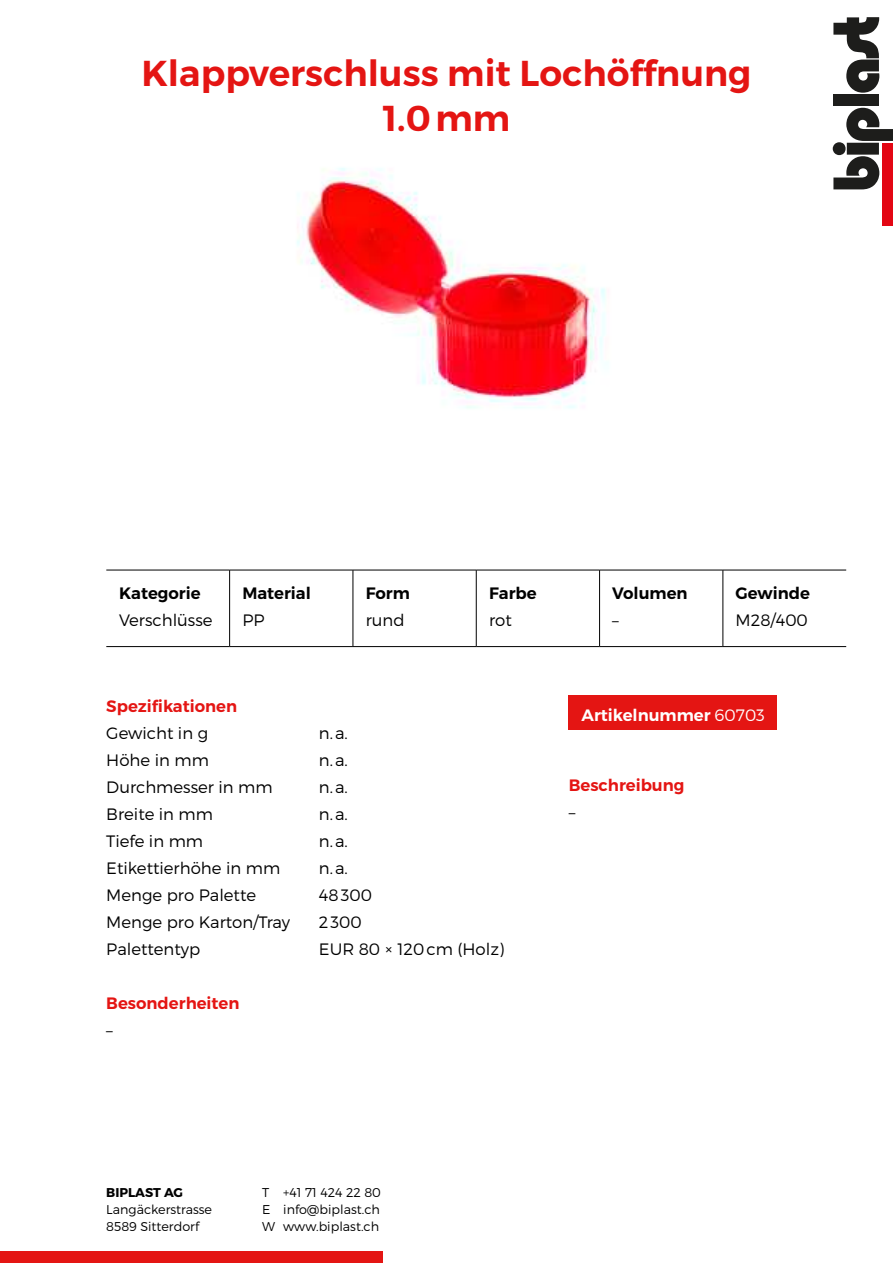
<style>
.page{position:relative;width:893px;height:1263px;background:#fff}
.page>*{position:absolute;margin:0;border:0;box-sizing:border-box;transform-origin:0 0}
.t1{font:600 36px/45px "Montserrat";color:#e41513;text-align:center}
.t2{font:300 16.5px "Montserrat";color:#000}
.t3{font:600 16.5px "Montserrat";color:#e41513}
.t4{font:600 16.5px "Montserrat";color:#000}
.t5{font:600 16.5px "Montserrat";color:#fff}
.t6{font:300 12.75px/17.2px "Montserrat";color:#000}
.t7{font:700 12.75px "Montserrat";color:#000}
.s1{font-weight:300}
</style>
<div class="page">
<div style="left:833px;top:94px;width:46px;height:12px;background:#1d1d1b"></div>
<svg style="left:833px;top:17px;width:46px;height:76px"></svg>
<svg style="left:833px;top:108px;width:60px;height:81px"></svg>
<div style="left:882px;top:143px;width:11px;height:83px;background:#e30613"></div>
<div style="left:0;top:1251px;width:383px;height:12px;background:#e41513"></div>
<img style="left:297px;top:168px;width:309px;height:241px">
<hr style="left:106px;top:570px;width:124px;height:1px;background:#000">
<hr style="left:230px;top:570px;width:123px;height:1px;background:#000">
<hr style="left:229px;top:570px;width:1px;height:76px;background:#000">
<hr style="left:353px;top:570px;width:123px;height:1px;background:#000">
<hr style="left:476px;top:570px;width:124px;height:1px;background:#000">
<hr style="left:600px;top:570px;width:123px;height:1px;background:#000">
<hr style="left:723px;top:570px;width:123px;height:1px;background:#000">
<hr style="left:106px;top:646px;width:124px;height:1px;background:#000">
<hr style="left:230px;top:646px;width:123px;height:1px;background:#000">
<hr style="left:353px;top:646px;width:123px;height:1px;background:#000">
<hr style="left:476px;top:646px;width:124px;height:1px;background:#000">
<hr style="left:600px;top:646px;width:123px;height:1px;background:#000">
<hr style="left:723px;top:646px;width:123px;height:1px;background:#000">
<hr style="left:353px;top:570px;width:1px;height:76px;background:#000">
<hr style="left:476px;top:570px;width:1px;height:76px;background:#000">
<hr style="left:599px;top:570px;width:1px;height:76px;background:#000">
<hr style="left:723px;top:570px;width:1px;height:76px;background:#000">
<div style="left:569px;top:695px;width:208px;height:35px;background:#e41513"></div>
<h1 class="t1" style="left:141px;top:51px;width:612px">Klappverschluss mit Lochöffnung<br>1.0mm</h1>
<p class="t4" style="left:119px;top:583px;width:83px">Kategorie</p>
<p class="t2" style="left:119px;top:610px;width:95px">Verschlüsse</p>
<p class="t4" style="left:242px;top:583px;width:70px">Material</p>
<p class="t2" style="left:242px;top:610px;width:24px">PP</p>
<p class="t4" style="left:366px;top:583px;width:46px">Form</p>
<p class="t2" style="left:366px;top:610px;width:40px">rund</p>
<p class="t4" style="left:489px;top:583px;width:49px">Farbe</p>
<p class="t2" style="left:489px;top:610px;width:24px">rot</p>
<p class="t4" style="left:612px;top:583px;width:77px">Volumen</p>
<p class="t2" style="left:612px;top:610px;width:8px">–</p>
<p class="t4" style="left:736px;top:583px;width:76px">Gewinde</p>
<p class="t2" style="left:736px;top:610px;width:74px">M28/400</p>
<p class="t3" style="left:106px;top:695px;width:132px">Spezifikationen</p>
<p class="t2" style="left:106px;top:723px;width:103px">Gewicht in g</p>
<p class="t2" style="left:319px;top:723px;width:30px">n.a.</p>
<p class="t2" style="left:106px;top:750px;width:104px">Höhe in mm</p>
<p class="t2" style="left:319px;top:750px;width:30px">n.a.</p>
<p class="t2" style="left:106px;top:777px;width:168px">Durchmesser in mm</p>
<p class="t2" style="left:319px;top:777px;width:30px">n.a.</p>
<p class="t2" style="left:106px;top:804px;width:108px">Breite in mm</p>
<p class="t2" style="left:319px;top:804px;width:30px">n.a.</p>
<p class="t2" style="left:106px;top:830px;width:98px">Tiefe in mm</p>
<p class="t2" style="left:319px;top:830px;width:30px">n.a.</p>
<p class="t2" style="left:106px;top:857px;width:175px">Etikettierhöhe in mm</p>
<p class="t2" style="left:319px;top:857px;width:30px">n.a.</p>
<p class="t2" style="left:106px;top:884px;width:151px">Menge pro Palette</p>
<p class="t2" style="left:319px;top:884px;width:55px">48300</p>
<p class="t2" style="left:106px;top:911px;width:185px">Menge pro Karton/Tray</p>
<p class="t2" style="left:319px;top:911px;width:44px">2300</p>
<p class="t2" style="left:106px;top:938px;width:95px">Palettentyp</p>
<p class="t2" style="left:319px;top:938px;width:187px">EUR 80 × 120cm (Holz)</p>
<p class="t3" style="left:106px;top:992px;width:135px">Besonderheiten</p>
<p class="t2" style="left:106px;top:1019px;width:8px">–</p>
<p class="t5" style="left:581px;top:704px;width:185px">Artikelnummer <span class="s1">60703</span></p>
<p class="t3" style="left:569px;top:774px;width:117px">Beschreibung</p>
<p class="t2" style="left:569px;top:802px;width:8px">–</p>
<p class="t7" style="left:106px;top:1184px;width:78px">BIPLAST AG</p>
<p class="t6" style="left:106px;top:1200px;width:107px">Langäckerstrasse<br>8589 Sitterdorf</p>
<p class="t6" style="left:262px;top:1183px;width:120px;text-align:justify">T +41 71 424 22 80<br>E info@biplast.ch W www.biplast.ch</p>
</div>
